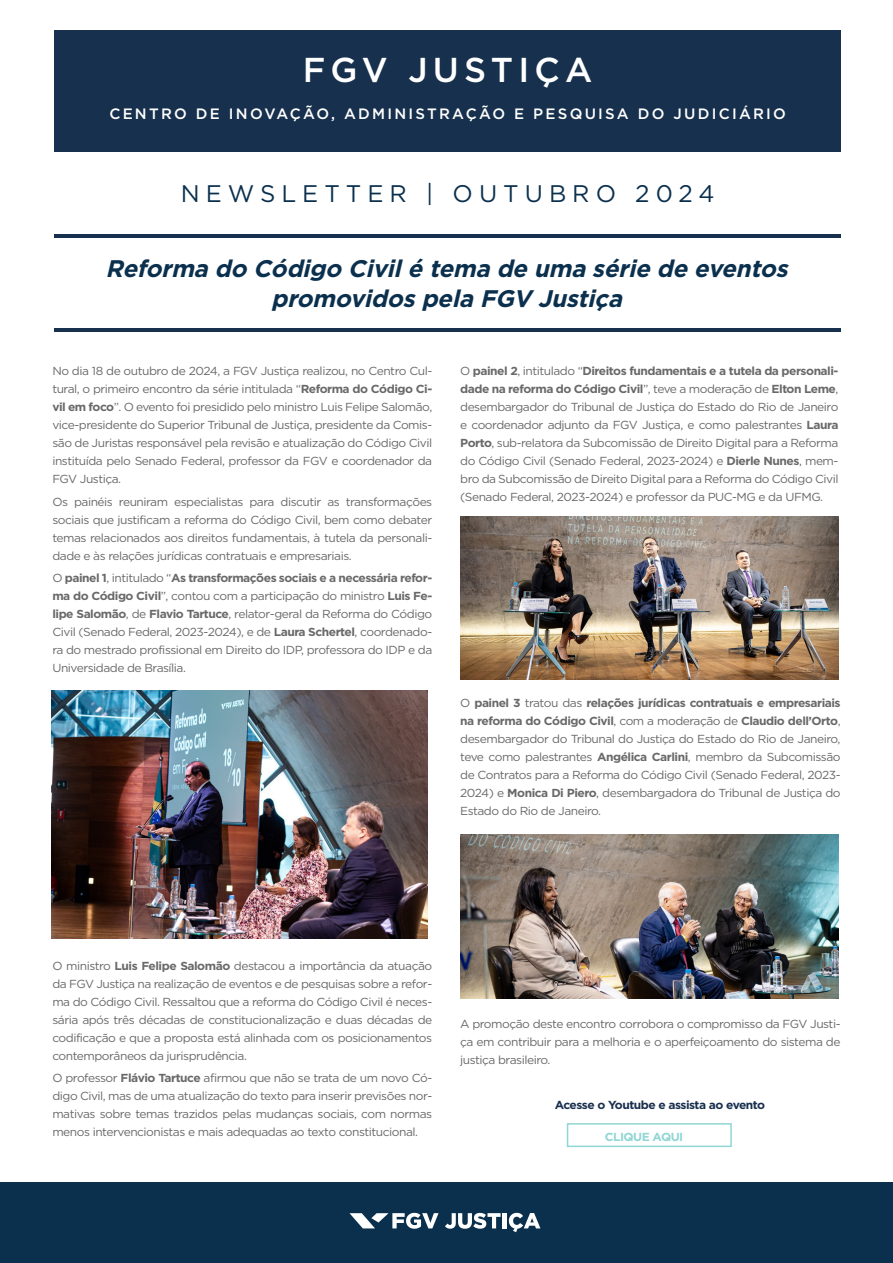
<style>
.page{position:relative;width:893px;height:1263px;background:#fff}
.page>*{position:absolute;margin:0;border:0;box-sizing:border-box;transform-origin:0 0}
.t1{font:500 34.5px "Gotham";letter-spacing:.15em;color:#fff}
.t2{font:italic 700 24px/30px "Gotham";color:#0b304e;text-align:center}
.t3{font:24px "Gotham";letter-spacing:.25em;color:#0b304e}
.t4{font:500 15px "Gotham";letter-spacing:.15em;color:#fff}
.t5{font:11.7px/18px "Gotham";letter-spacing:-.04em;color:#696969;text-align:justify}
.t6{font:700 11.7px "Gotham";letter-spacing:-.04em;color:#182f4e}
.t7{font:700 11.7px "Gotham";letter-spacing:-.04em;color:#90d6d4}
.s1{font-weight:700}
</style>
<div class="page">
<hr style="left:54px;top:235px;width:787px;height:3px;background:#17304d">
<hr style="left:54px;top:328px;width:787px;height:3px;background:#17304d">
<div style="left:54px;top:30px;width:787px;height:122px;background:#17304d"></div>
<div style="left:0;top:1182px;width:893px;height:81px;background:#0b304e"></div>
<svg style="left:350px;top:1213px;width:89px;height:16px"></svg>
<svg style="left:445px;top:1213px;width:56px;height:16px"></svg>
<div style="left:502px;top:1213px;width:5px;height:15px;background:#fff"></div>
<svg style="left:509px;top:1213px;width:31px;height:19px"></svg>
<div style="left:567px;top:1123px;width:165px;height:24px;border:2px solid #90d6d4"></div>
<img style="left:51px;top:690px;width:376px;height:248px">
<img style="left:460px;top:516px;width:378px;height:164px">
<img style="left:460px;top:835px;width:378px;height:163px">
<p class="t1" style="left:303px;top:47px;width:291px">FGV JUSTIÇA</p>
<p class="t4" style="left:109px;top:104px;width:678px">CENTRO DE INOVAÇÃO, ADMINISTRAÇÃO E PESQUISA DO JUDICIÁRIO</p>
<p class="t3" style="left:181px;top:180px;width:535px">NEWSLETTER | OUTUBRO 2024</p>
<p class="t2" style="left:106px;top:253px;width:689px">Reforma do Código Civilé tema de uma série de eventos promovidospela FGV Justiça</p>
<p class="t5" style="left:52px;top:362px;width:381px">No dia 18 de outubro de 2024, a FGV Justiça realizou, no Centro Cul&shy;tural, o primeiro encontro da série intitulada “<span class="s1">Reforma do Código Ci&shy;vil em foco</span>”. O evento foi presidido pelo ministro Luis Felipe Salomão, vice-presidente do Superior Tribunal de Justiça, presidente da Comis&shy;são de Juristas responsável pela revisão e atualização do Código Civil instituída pelo Senado Federal, professor da FGV e coordenador da FGV Justiça.</p>
<p class="t5" style="left:52px;top:492px;width:381px">Os painéis reuniram especialistas para discutir as transformações sociais que justificam a reforma do Código Civil, bem como debater temas relacionados aos direitos fundamentais, à tutela da personali&shy;dade e às relações jurídicas contratuais e empresariais.</p>
<p class="t5" style="left:52px;top:569px;width:381px">O <span class="s1">painel 1</span>, intitulado “<span class="s1">As transformações sociais e a necessária refor&shy;ma do Código Civil</span>”, contou com a participação do ministro <span class="s1">Luis Fe&shy;lipe Salomão</span>, de <span class="s1">Flavio Tartuce</span>, relator-geral da Reforma do Código Civil (Senado Federal, 2023-2024), e de <span class="s1">Laura Schertel</span>, coordenado&shy;ra do mestrado profissional em Direito do IDP, professora do IDP e da Universidade de Brasília.</p>
<p class="t5" style="left:460px;top:362px;width:380px">O <span class="s1">painel 2</span>, intitulado “<span class="s1">Direitos fundamentais e a tutela da personali&shy;dade na reforma do Código Civil</span>”, teve a moderação de <span class="s1">Elton Leme</span>, desembargador do Tribunal de Justiça do Estado do Rio de Janeiro e coordenador adjunto da FGV Justiça, e como palestrantes <span class="s1">Laura Porto</span>, sub-relatora da Subcomissão de Direito Digital para a Reforma do Código Civil (Senado Federal, 2023-2024) e <span class="s1">Dierle Nunes</span>, mem&shy;bro da Subcomissão de Direito Digital para a Reforma do Código Civil (Senado Federal, 2023-2024) e professor da PUC-MG e da UFMG.</p>
<p class="t5" style="left:460px;top:694px;width:382px">O <span class="s1">painel 3</span> tratou das <span class="s1">relações jurídicas contratuais e empresariais na reforma do Código Civil</span>, com a moderação de <span class="s1">Claudio dell’Orto</span>, desembargador do Tribunal do Justiça do Estado do Rio de Janeiro, teve como palestrantes <span class="s1">Angélica Carlini</span>, membro da Subcomissão de Contratos para a Reforma do Código Civil (Senado Federal, 2023- 2024) e <span class="s1">Monica Di Piero</span>, desembargadora do Tribunal de Justiça do Estado do Rio de Janeiro.</p>
<p class="t5" style="left:52px;top:956px;width:381px">O ministro <span class="s1">Luis Felipe Salomão</span> destacou a importância da atuação da FGV Justiça na realização de eventos e de pesquisas sobre a refor&shy;ma do Código Civil. Ressaltou que a reforma do Código Civil é neces&shy;sária após três décadas de constitucionalização e duas décadas de codificação e que a proposta está alinhada com os posicionamentos contemporâneos da jurisprudência.</p>
<p class="t5" style="left:52px;top:1069px;width:381px">O professor <span class="s1">Flávio Tartuce</span> afirmou que não se trata de um novo Có&shy;digo Civil, mas de uma atualização do texto para inserir previsões nor&shy;mativas sobre temas trazidos pelas mudanças sociais, com normas menos intervencionistas e mais adequadas ao texto constitucional.</p>
<p class="t5" style="left:460px;top:1015px;width:382px">A promoção deste encontro corrobora o compromisso da FGV Justi&shy;ça em contribuir para a melhoria e o aperfeiçoamento do sistema de justiça brasileiro.</p>
<p class="t6" style="left:555px;top:1098px;width:212px">Acesse o Youtube e assista ao evento</p>
<p class="t7" style="left:605px;top:1130px;width:80px">CLIQUE AQUI</p>
</div>
